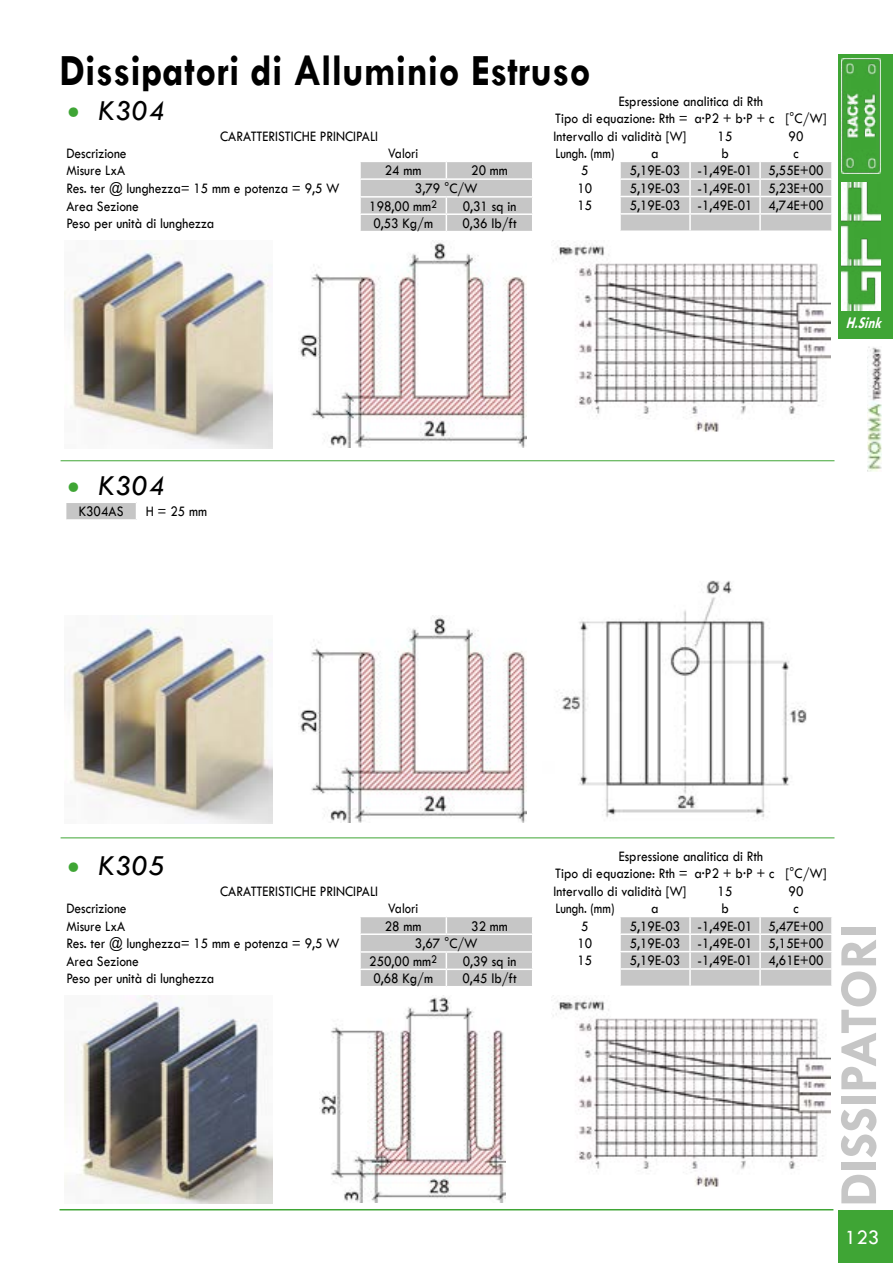
<style>
.page{position:relative;width:893px;height:1263px;background:#fff}
.page>*{position:absolute;margin:0;border:0;box-sizing:border-box;transform-origin:0 0}
.t1{font:700 54px "Tw Cen";color:#c6c6c6}
.t2{font:700 45px "Tw Cen";color:#000;scale:.9 1}
.t3{font:italic 30px "Tw Cen";color:#000}
.t4{font:21px "Tw Cen";color:#fff}
.t5{font:italic 700 16.5px "Tw Cen";color:#fff;scale:.8 1}
.t6{font:15px/17.4px "Tw Cen";color:#000;scale:.9 1}
.t7{font:15px "Tw Cen";color:#000;scale:.85 1}
.s1{font-family:"Minion Pro";font-style:normal;font-size:36px;color:#3fa535}
</style>
<div class="page">
<div style="left:839px;top:1210px;width:54px;height:53px;background:#3fa535"></div>
<hr style="left:60px;top:1209px;width:773px;height:1px;background:#3fa535">
<hr style="left:61px;top:460px;width:773px;height:1px;background:#3fa535">
<hr style="left:61px;top:837px;width:773px;height:1px;background:#3fa535">
<div style="left:839px;top:54px;width:54px;height:285px;background:#3fa535"></div>
<img style="left:867px;top:347px;width:15px;height:124px">
<img style="left:842px;top:183px;width:39px;height:128px">
<img style="left:841px;top:59px;width:39px;height:115px">
<div style="left:620px;top:162px;width:212px;height:68px;background:#c6c6c6"></div>
<hr style="left:620px;top:178px;width:70px;height:2px;background:#fff">
<hr style="left:690px;top:178px;width:70px;height:2px;background:#fff">
<hr style="left:760px;top:178px;width:73px;height:2px;background:#fff">
<hr style="left:620px;top:196px;width:70px;height:1px;background:#fff">
<hr style="left:690px;top:196px;width:70px;height:1px;background:#fff">
<hr style="left:760px;top:196px;width:73px;height:1px;background:#fff">
<hr style="left:620px;top:213px;width:70px;height:2px;background:#fff">
<hr style="left:690px;top:213px;width:70px;height:2px;background:#fff">
<hr style="left:760px;top:213px;width:73px;height:2px;background:#fff">
<img style="left:553px;top:242px;width:278px;height:190px">
<img style="left:64px;top:240px;width:209px;height:208px">
<img style="left:300px;top:240px;width:226px;height:208px">
<div style="left:360px;top:162px;width:172px;height:69px;background:#c6c6c6"></div>
<hr style="left:360px;top:196px;width:86px;height:2px;background:#fff">
<hr style="left:446px;top:196px;width:87px;height:2px;background:#fff">
<hr style="left:360px;top:178px;width:86px;height:2px;background:#fff">
<hr style="left:446px;top:178px;width:87px;height:2px;background:#fff">
<hr style="left:360px;top:213px;width:86px;height:2px;background:#fff">
<hr style="left:446px;top:213px;width:87px;height:2px;background:#fff">
<div style="left:620px;top:917px;width:212px;height:68px;background:#c6c6c6"></div>
<hr style="left:620px;top:933px;width:70px;height:2px;background:#fff">
<hr style="left:690px;top:933px;width:70px;height:2px;background:#fff">
<hr style="left:760px;top:933px;width:73px;height:2px;background:#fff">
<hr style="left:620px;top:951px;width:70px;height:1px;background:#fff">
<hr style="left:690px;top:951px;width:70px;height:1px;background:#fff">
<hr style="left:760px;top:951px;width:73px;height:1px;background:#fff">
<hr style="left:620px;top:968px;width:70px;height:2px;background:#fff">
<hr style="left:690px;top:968px;width:70px;height:2px;background:#fff">
<hr style="left:760px;top:968px;width:73px;height:2px;background:#fff">
<img style="left:553px;top:995px;width:278px;height:192px">
<img style="left:64px;top:995px;width:209px;height:208px">
<img style="left:321px;top:995px;width:184px;height:208px">
<div style="left:360px;top:917px;width:172px;height:69px;background:#c6c6c6"></div>
<hr style="left:360px;top:951px;width:86px;height:2px;background:#fff">
<hr style="left:446px;top:951px;width:87px;height:2px;background:#fff">
<hr style="left:360px;top:933px;width:86px;height:2px;background:#fff">
<hr style="left:446px;top:933px;width:87px;height:2px;background:#fff">
<hr style="left:360px;top:968px;width:86px;height:2px;background:#fff">
<hr style="left:446px;top:968px;width:87px;height:2px;background:#fff">
<img style="left:64px;top:616px;width:209px;height:208px">
<img style="left:300px;top:617px;width:226px;height:206px">
<svg style="left:66px;top:503px;width:70px;height:16px"></svg>
<img style="left:556px;top:580px;width:251px;height:238px">
<h2 class="t2" style="left:60px;top:44px;width:592px">Dissipatori di Alluminio Estruso</h2>
<h3 class="t3" style="left:66px;top:92px;width:100px"><span class="s1">•</span> K304</h3>
<p class="t6" style="left:220px;top:127px;width:177px">CARATTERISTICHE PRINCIPALI</p>
<p class="t6" style="left:553px;top:92px;width:305px;text-indent:65px">Espressione analitica di Rth<br>Tipo di equazione: Rth = a·P2 + b·P + c [°C/W]<br>Intervallo di validità [W]</p>
<p class="t6" style="left:718px;top:127px;width:18px">15</p>
<p class="t6" style="left:789px;top:127px;width:18px">90</p>
<p class="t6" style="left:66px;top:144px;width:69px">Descrizione</p>
<p class="t7" style="left:388px;top:144px;width:37px">Valori</p>
<p class="t6" style="left:66px;top:162px;width:67px">Misure LxA</p>
<p class="t6" style="left:385px;top:162px;width:42px">24 mm</p>
<p class="t6" style="left:471px;top:162px;width:42px">20 mm</p>
<p class="t6" style="left:66px;top:180px;width:305px">Res. ter @ lunghezza= 15 mm e potenza = 9,5 W</p>
<p class="t6" style="left:415px;top:180px;width:71px">3,79 °C/W</p>
<p class="t6" style="left:66px;top:197px;width:82px">Area Sezione</p>
<p class="t6" style="left:369px;top:197px;width:77px">198,00 mm<sup>2</sup></p>
<p class="t6" style="left:463px;top:197px;width:61px">0,31 sq in</p>
<p class="t6" style="left:66px;top:215px;width:166px">Peso per unità di lunghezza</p>
<p class="t6" style="left:373px;top:215px;width:68px">0,53 Kg/m</p>
<p class="t6" style="left:462px;top:215px;width:62px">0,36 lb/ft</p>
<p class="t7" style="left:555px;top:144px;width:71px">Lungh. (mm)</p>
<p class="t6" style="left:651px;top:144px;width:10px">a</p>
<p class="t6" style="left:721px;top:144px;width:10px">b</p>
<p class="t6" style="left:793px;top:144px;width:7px">c</p>
<p class="t6" style="left:581px;top:162px;width:10px">5</p>
<p class="t6" style="left:630px;top:162px;width:217px">5,19E-03 -1,49E-01 5,55E+00</p>
<p class="t6" style="left:577px;top:179px;width:18px">10</p>
<p class="t6" style="left:630px;top:179px;width:217px">5,19E-03 -1,49E-01 5,23E+00</p>
<p class="t6" style="left:577px;top:197px;width:18px">15</p>
<p class="t6" style="left:630px;top:197px;width:217px">5,19E-03 -1,49E-01 4,74E+00</p>
<p class="t5" style="left:846px;top:313px;width:51px">H.Sink</p>
<h3 class="t3" style="left:66px;top:468px;width:100px"><span class="s1">•</span> K304</h3>
<p class="t6" style="left:79px;top:503px;width:51px">K304AS</p>
<p class="t6" style="left:146px;top:503px;width:70px">H = 25 mm</p>
<h3 class="t3" style="left:66px;top:847px;width:100px"><span class="s1">•</span> K305</h3>
<p class="t6" style="left:220px;top:882px;width:177px">CARATTERISTICHE PRINCIPALI</p>
<p class="t6" style="left:553px;top:847px;width:305px;text-indent:65px">Espressione analitica di Rth<br>Tipo di equazione: Rth = a·P2 + b·P + c [°C/W]<br>Intervallo di validità [W]</p>
<p class="t6" style="left:718px;top:882px;width:18px">15</p>
<p class="t6" style="left:789px;top:882px;width:18px">90</p>
<p class="t6" style="left:66px;top:899px;width:69px">Descrizione</p>
<p class="t7" style="left:388px;top:899px;width:37px">Valori</p>
<p class="t6" style="left:66px;top:917px;width:67px">Misure LxA</p>
<p class="t6" style="left:385px;top:917px;width:42px">28 mm</p>
<p class="t6" style="left:471px;top:917px;width:42px">32 mm</p>
<p class="t6" style="left:66px;top:935px;width:305px">Res. ter @ lunghezza= 15 mm e potenza = 9,5 W</p>
<p class="t6" style="left:415px;top:935px;width:71px">3,67 °C/W</p>
<p class="t6" style="left:66px;top:952px;width:82px">Area Sezione</p>
<p class="t6" style="left:369px;top:952px;width:77px">250,00 mm<sup>2</sup></p>
<p class="t6" style="left:463px;top:952px;width:61px">0,39 sq in</p>
<p class="t6" style="left:66px;top:970px;width:166px">Peso per unità di lunghezza</p>
<p class="t6" style="left:373px;top:970px;width:68px">0,68 Kg/m</p>
<p class="t6" style="left:462px;top:970px;width:62px">0,45 lb/ft</p>
<p class="t7" style="left:555px;top:899px;width:71px">Lungh. (mm)</p>
<p class="t6" style="left:651px;top:899px;width:10px">a</p>
<p class="t6" style="left:721px;top:899px;width:10px">b</p>
<p class="t6" style="left:793px;top:899px;width:7px">c</p>
<p class="t6" style="left:581px;top:917px;width:10px">5</p>
<p class="t6" style="left:630px;top:917px;width:217px">5,19E-03 -1,49E-01 5,47E+00</p>
<p class="t6" style="left:577px;top:934px;width:18px">10</p>
<p class="t6" style="left:630px;top:934px;width:217px">5,19E-03 -1,49E-01 5,15E+00</p>
<p class="t6" style="left:577px;top:952px;width:18px">15</p>
<p class="t6" style="left:630px;top:952px;width:217px">5,19E-03 -1,49E-01 4,61E+00</p>
<h1 class="t1" style="left:826px;top:1207px;width:285px;rotate:-90deg">DISSIPATORI</h1>
<h3 class="t4" style="left:845px;top:1225px;width:36px">123</h3>
</div>
